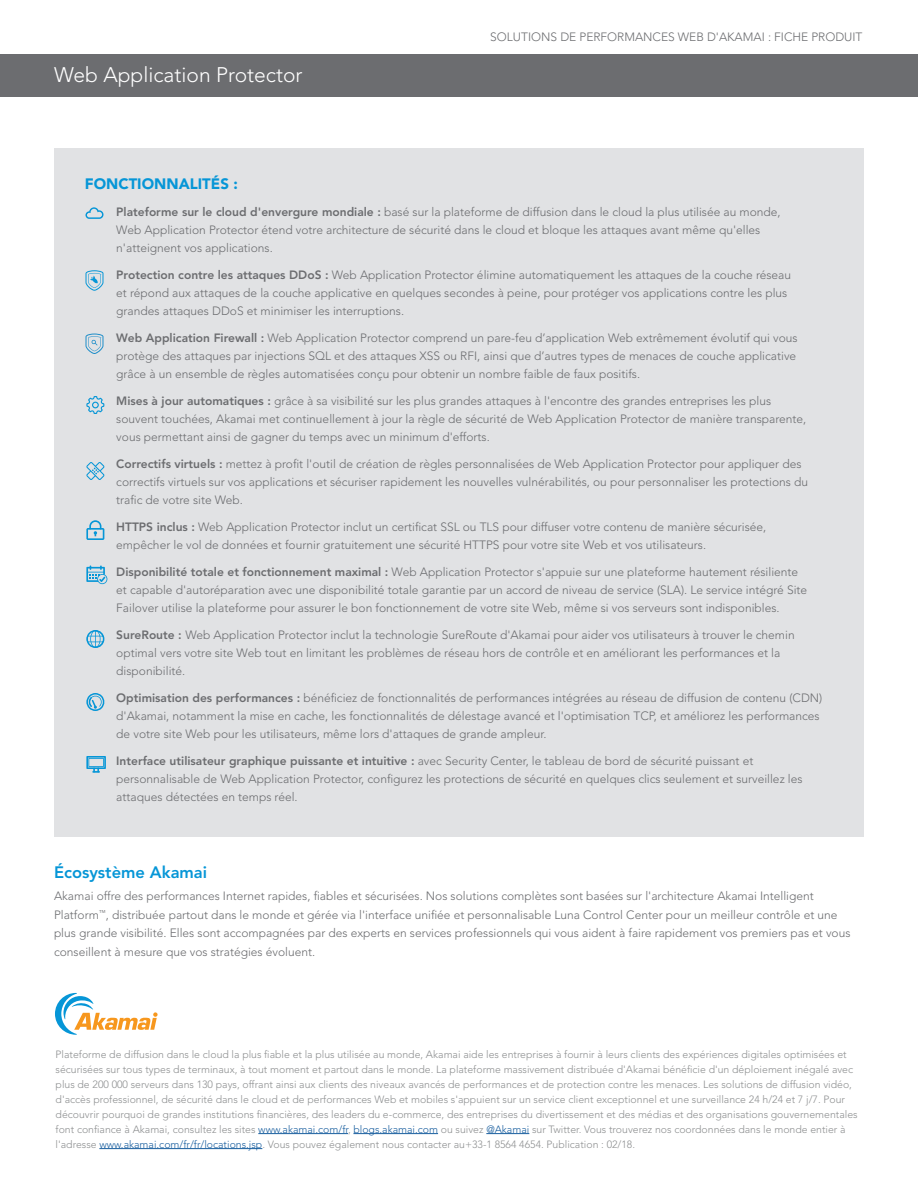
<style>
.page{position:relative;width:918px;height:1188px;background:#fff}
.page>*{position:absolute;margin:0;border:0;box-sizing:border-box;transform-origin:0 0}
.t1{font:300 21px "Avenir LT Std";color:#fff}
.t2{font:800 16.5px "Avenir LT Std";color:#0696d7}
.t3{font:900 15px "Avenir LT Std";color:#0696d7}
.t4{font:300 12px/18px "Avenir LT Std";color:#6c6d70}
.t5{font:300 10.5px/15px "Avenir LT Std";color:#8e9091}
.s1{font-weight:400;font-size:18px;color:#5bade0}
.s2{font-weight:800}
.s3{color:#175d9e}
</style>
<div class="page">
<div style="left:0;top:54px;width:918px;height:43px;background:#6c6d70"></div>
<hr style="left:258px;top:1133px;width:90px;height:1px;background:#175d9e">
<hr style="left:353px;top:1133px;width:85px;height:1px;background:#175d9e">
<hr style="left:486px;top:1133px;width:43px;height:1px;background:#175d9e">
<hr style="left:99px;top:1148px;width:163px;height:1px;background:#175d9e">
<svg style="left:55px;top:993px;width:103px;height:42px"></svg>
<div style="left:54px;top:148px;width:810px;height:689px;background:#e1e2e4"></div>
<svg style="left:86px;top:207px;width:18px;height:12px"></svg>
<svg style="left:86px;top:566px;width:21px;height:18px"></svg>
<svg style="left:86px;top:693px;width:19px;height:18px"></svg>
<svg style="left:86px;top:630px;width:18px;height:18px"></svg>
<svg style="left:86px;top:396px;width:18px;height:18px"></svg>
<svg style="left:86px;top:520px;width:18px;height:20px"></svg>
<svg style="left:86px;top:462px;width:19px;height:18px"></svg>
<svg style="left:86px;top:756px;width:20px;height:17px"></svg>
<svg style="left:86px;top:270px;width:18px;height:21px"></svg>
<svg style="left:86px;top:334px;width:18px;height:20px"></svg>
<h1 class="t1" style="left:54px;top:63px;width:250px">Web Application Protector</h1>
<p class="t4" style="left:490px;top:27px;width:374px">SOLUTIONS DE PERFORMANCES WEB D'AKAMAI : FICHE PRODUIT</p>
<p class="t3" style="left:85px;top:175px;width:155px">FONCTIONNALITÉS :</p>
<p class="t4" style="left:116px;top:203px;width:666px;text-indent:-32px"><span class="s1">•</span> <span class="s2">Plateforme sur le cloud d'envergure mondiale :</span> basé sur la plateforme de diffusion dans le cloud la plus utilisée au monde,<br>Web Application Protector étend votre architecture de sécurité dans le cloud et bloque les attaques avant même qu'elles n'atteignent vos applications.</p>
<p class="t4" style="left:116px;top:266px;width:676px;text-indent:-32px"><span class="s1">•</span> <span class="s2">Protection contre les attaques DDoS :</span> Web Application Protector élimine automatiquement les attaques de la couche réseau et répond aux attaques de la couche applicative en quelques secondes à peine, pour protéger vos applications contre les plus grandes attaques DDoS et minimiser les interruptions.</p>
<p class="t4" style="left:116px;top:329px;width:683px;text-indent:-32px"><span class="s1">•</span> <span class="s2">Web Application Firewall :</span> Web Application Protector comprend un pare-feu d’application Web extrêmement évolutif qui vous protège des attaques par injections SQL et des attaques XSS ou RFI, ainsi que d’autres types de menaces de couche applicative grâce à un ensemble de règles automatisées conçu pour obtenir un nombre faible de faux positifs.</p>
<p class="t4" style="left:116px;top:392px;width:692px;text-indent:-32px"><span class="s1">•</span> <span class="s2">Mises à jour automatiques :</span> grâce à sa visibilité sur les plus grandes attaques à l'encontre des grandes entreprises les plus souvent touchées, Akamai met continuellement à jour la règle de sécurité de Web Application Protector de manière transparente, vous permettant ainsi de gagner du temps avec un minimum d'efforts.</p>
<p class="t4" style="left:116px;top:455px;width:693px;text-indent:-32px"><span class="s1">•</span> <span class="s2">Correctifs virtuels :</span> mettez à profit l'outil de création de règles personnalisées de Web Application Protector pour appliquer des correctifs virtuels sur vos applications et sécuriser rapidement les nouvelles vulnérabilités, ou pour personnaliser les protections du trafic de votre site Web.</p>
<p class="t4" style="left:116px;top:518px;width:652px;text-indent:-32px"><span class="s1">•</span> <span class="s2">HTTPS inclus :</span> Web Application Protector inclut un certificat SSL ou TLS pour diffuser votre contenu de manière sécurisée, empêcher le vol de données et fournir gratuitement une sécurité HTTPS pour votre site Web et vos utilisateurs.</p>
<p class="t4" style="left:116px;top:563px;width:692px;text-indent:-32px"><span class="s1">•</span> <span class="s2">Disponibilité totale et fonctionnement maximal :</span> Web Application Protector s'appuie sur une plateforme hautement résiliente et capable d'autoréparation avec une disponibilité totale garantie par un accord de niveau de service (SLA). Le service intégré Site<br>Failover utilise la plateforme pour assurer le bon fonctionnement de votre site Web, même si vos serveurs sont indisponibles.</p>
<p class="t4" style="left:116px;top:626px;width:680px;text-indent:-32px"><span class="s1">•</span> <span class="s2">SureRoute :</span> Web Application Protector inclut la technologie SureRoute d'Akamai pour aider vos utilisateurs à trouver le chemin optimal vers votre site Web tout en limitant les problèmes de réseau hors de contrôle et en améliorant les performances et la disponibilité.</p>
<p class="t4" style="left:116px;top:689px;width:708px;text-indent:-32px"><span class="s1">•</span> <span class="s2">Optimisation des performances :</span> bénéficiez de fonctionnalités de performances intégrées au réseau de diffusion de contenu (CDN) d'Akamai, notamment la mise en cache, les fonctionnalités de délestage avancé et l'optimisation TCP, et améliorez les performances de votre site Web pour les utilisateurs, même lors d'attaques de grande ampleur.</p>
<p class="t4" style="left:116px;top:752px;width:688px;text-indent:-32px"><span class="s1">•</span> <span class="s2">Interface utilisateur graphique puissante et intuitive :</span> avec Security Center, le tableau de bord de sécurité puissant et personnalisable de Web Application Protector, configurez les protections de sécurité en quelques clics seulement et surveillez les attaques détectées en temps réel.</p>
<h2 class="t2" style="left:54px;top:863px;width:155px">Écosystème Akamai</h2>
<p class="t4" style="left:54px;top:887px;width:798px;line-height:18.8px">Akamai offre des performances Internet rapides, fiables et sécurisées. Nos solutions complètes sont basées sur l'architecture Akamai Intelligent Platform<sup>™</sup>, distribuée partout dans le monde et gérée via l'interface unifiée et personnalisable Luna Control Center pour un meilleur contrôle et une plus grande visibilité. Elles sont accompagnées par des experts en services professionnels qui vous aident à faire rapidement vos premiers pas et vous conseillent à mesure que vos stratégies évoluent.</p>
<p class="t5" style="left:56px;top:1046px;width:804px">Plateforme de diffusion dans le cloud la plus fiable et la plus utilisée au monde, Akamai aide les entreprises à fournir à leurs clients des expériences digitales optimisées et sécurisées sur tous types de terminaux, à tout moment et partout dans le monde. La plateforme massivement distribuée d'Akamai bénéficie d'un déploiement inégalé avec plus de 200 000 serveurs dans 130 pays, offrant ainsi aux clients des niveaux avancés de performances et de protection contre les menaces. Les solutions de diffusion vidéo, d'accès professionnel, de sécurité dans le cloud et de performances Web et mobiles s'appuient sur un service client exceptionnel et une surveillance 24 h/24 et 7 j/7. Pour découvrir pourquoi de grandes institutions financières, des leaders du e-commerce, des entreprises du divertissement et des médias et des organisations gouvernementales font confiance à Akamai, consultez les sites <span class="s3">www.akamai.com/fr</span>, <span class="s3">blogs.akamai.com</span> ou suivez <span class="s3">@Akamai</span> sur Twitter. Vous trouverez nos coordonnées dans le monde entier à l'adresse <span class="s3">www.akamai.com/fr/fr/locations.jsp</span>. Vous pouvez également nous contacter au+33-1 8564 4654. Publication : 02/18.</p>
</div>
